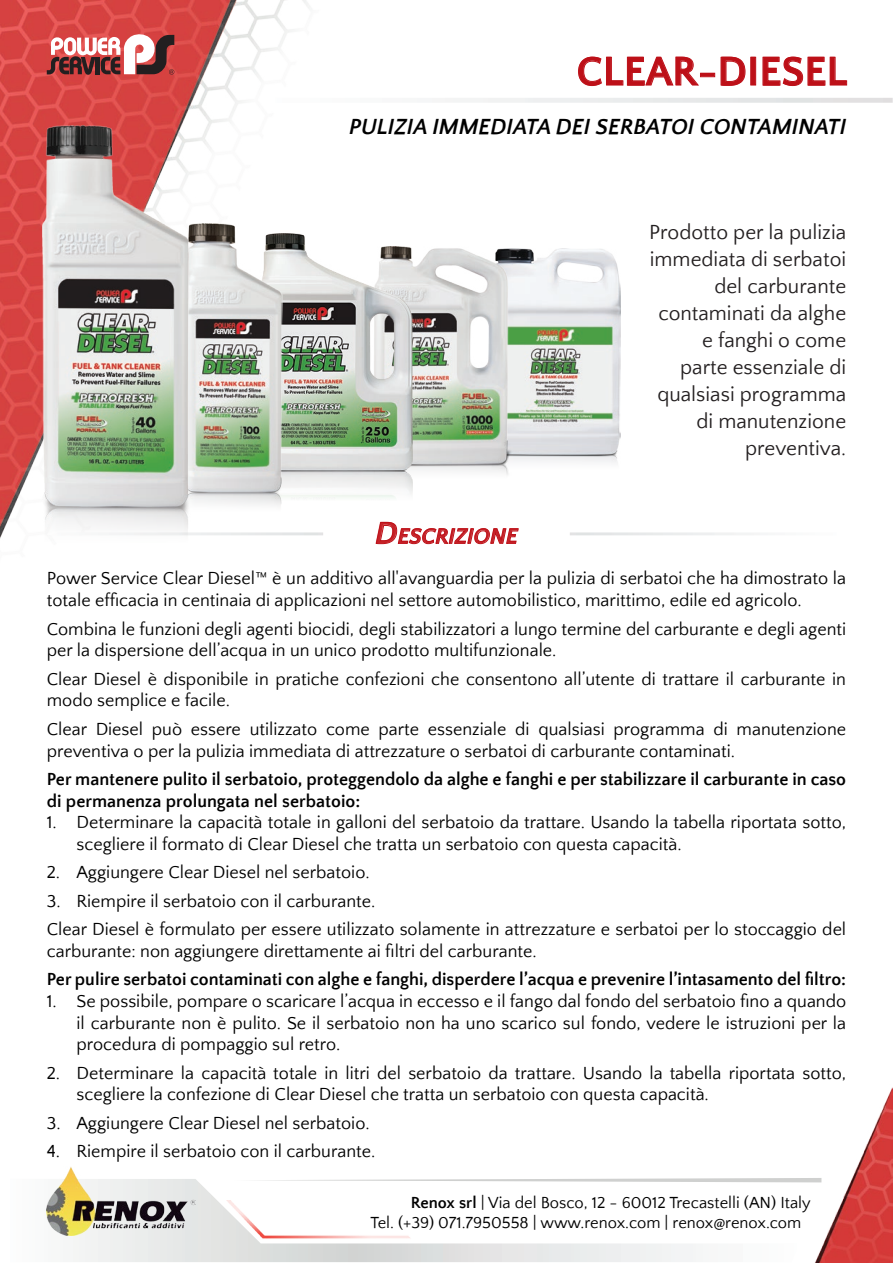
<style>
.page{position:relative;width:893px;height:1263px;background:#fff}
.page>*{position:absolute;margin:0;border:0;box-sizing:border-box;transform-origin:0 0}
.t1{font:700 42px "Quattrocento Sans";color:#bd1018}
.t2{font:italic 700 22.5px "Quattrocento Sans";color:#000}
.t3{font:italic 700 22.05px "Quattrocento Sans";color:#c62228}
.t4{font:21px/27px "Quattrocento Sans";color:#231f20;text-align:right}
.t5{font:18px/21.6px "Quattrocento Sans";color:#000}
.t6{font:700 18px/21.6px "Quattrocento Sans";color:#000}
.t7{font:16.5px/19.8px "Quattrocento Sans";color:#000}
.s1{font-size:31.5px}
.s2{font-weight:700}
</style>
<div class="page">
<svg style="left:46px;top:1180px;width:753px;height:82px"></svg>
<svg style="left:235px;top:1178px;width:580px;height:4px"></svg>
<img style="left:47px;top:1167px;width:149px;height:69px">
<svg style="left:445px;top:98px;width:448px;height:5px"></svg>
<img style="left:815px;top:1087px;width:78px;height:176px">
<img style="left:226px;top:1201px;width:188px;height:39px">
<img style="left:0;top:0;width:323px;height:539px">
<svg style="left:47px;top:34px;width:127px;height:41px"></svg>
<svg style="left:190px;top:532px;width:133px;height:3px"></svg>
<svg style="left:570px;top:532px;width:184px;height:3px"></svg>
<svg style="left:376px;top:522px;width:143px;height:22px"></svg>
<img style="left:513px;top:249px;width:108px;height:214px">
<img style="left:412px;top:248px;width:101px;height:227px">
<img style="left:282px;top:233px;width:130px;height:268px">
<img style="left:190px;top:224px;width:92px;height:288px">
<img style="left:43px;top:125px;width:147px;height:414px">
<svg style="left:578px;top:57px;width:121px;height:29px"></svg>
<div style="left:700px;top:73px;width:15px;height:4px;border:1px solid #bd1018"></div>
<svg style="left:721px;top:57px;width:24px;height:29px"></svg>
<div style="left:751px;top:57px;width:5px;height:28px;border:1px solid #bd1018"></div>
<svg style="left:763px;top:57px;width:84px;height:29px"></svg>
<h1 class="t1" style="left:576px;top:49px;width:272px">CLEAR-DIESEL</h1>
<p class="t2" style="left:349px;top:115px;width:499px">PULIZIA IMMEDIATA DEI SERBATOI CONTAMINATI</p>
<p class="t4" style="left:649px;top:219px;width:198px">Prodotto per la pulizia immediata di serbatoi del carburante contaminati da alghe e fanghi o come<br>parte essenziale di qualsiasi programma di manutenzione preventiva.</p>
<p class="t3" style="left:375px;top:525px;width:144px"><span class="s1">D</span>ESCRIZIONE</p>
<p class="t5" style="left:47px;top:568px;width:801px">Power Service Clear Diesel™ è un additivo all'avanguardia per la pulizia di serbatoi che ha dimostrato la totale efficacia in centinaia di applicazioni nel settore automobilistico, marittimo, edile ed agricolo.</p>
<p class="t5" style="left:47px;top:618px;width:801px">Combina le funzioni degli agenti biocidi, degli stabilizzatori a lungo termine del carburante e degli agenti per la dispersione dell’acqua in un unico prodotto multifunzionale.</p>
<p class="t5" style="left:47px;top:669px;width:801px">Clear Diesel è disponibile in pratiche confezioni che consentono all’utente di trattare il carburante in modo semplice e facile.</p>
<p class="t5" style="left:47px;top:719px;width:801px">Clear Diesel può essere utilizzato come parte essenziale di qualsiasi programma di manutenzione preventiva o per la pulizia immediata di attrezzature o serbatoi di carburante contaminati.</p>
<p class="t6" style="left:47px;top:769px;width:801px">Per mantenere pulito il serbatoio, proteggendolo da alghe e fanghi e per stabilizzare il carburante in caso di permanenza prolungata nel serbatoio:</p>
<p class="t5" style="left:77px;top:812px;width:771px;text-indent:-30px">1. Determinare la capacità totale in galloni del serbatoio da trattare. Usando la tabella riportata sotto, scegliere il formato di Clear Diesel che tratta un serbatoio con questa capacità.</p>
<p class="t5" style="left:47px;top:862px;width:324px">2. Aggiungere Clear Diesel nel serbatoio.</p>
<p class="t5" style="left:47px;top:887px;width:801px;line-height:28.3px">3. Riempire il serbatoio con il carburante.<br>Clear Diesel è formulato per essere utilizzato solamente in attrezzature e serbatoi per lo stoccaggio del</p>
<p class="t5" style="left:47px;top:941px;width:491px">carburante: non aggiungere direttamente ai filtri del carburante.</p>
<p class="t6" style="left:47px;top:969px;width:801px">Per pulire serbatoi contaminati con alghe e fanghi, disperdere l’acqua e prevenire l’intasamento del filtro:</p>
<p class="t5" style="left:77px;top:991px;width:771px;text-align:justify;text-indent:-30px">1. Se possibile, pompare o scaricare l’acqua in eccesso e il fango dal fondo del serbatoio fino a quando il carburante non è pulito. Se il serbatoio non ha uno scarico sul fondo, vedere le istruzioni per la procedura di pompaggio sul retro.</p>
<p class="t5" style="left:77px;top:1062px;width:771px;text-indent:-30px">2. Determinare la capacità totale in litri del serbatoio da trattare. Usando la tabella riportata sotto, scegliere la confezione di Clear Diesel che tratta un serbatoio con questa capacità.</p>
<p class="t5" style="left:47px;top:1112px;width:324px">3. Aggiungere Clear Diesel nel serbatoio.</p>
<p class="t5" style="left:47px;top:1141px;width:330px">4. Riempire il serbatoio con il carburante.</p>
<p class="t7" style="left:370px;top:1193px;width:442px;text-indent:40px"><span class="s2">Renox srl</span> | Via del Bosco, 12 - 60012 Trecastelli (AN) Italy<br>Tel. (+39) 071.7950558 | www.renox.com | renox@renox.com</p>
</div>
